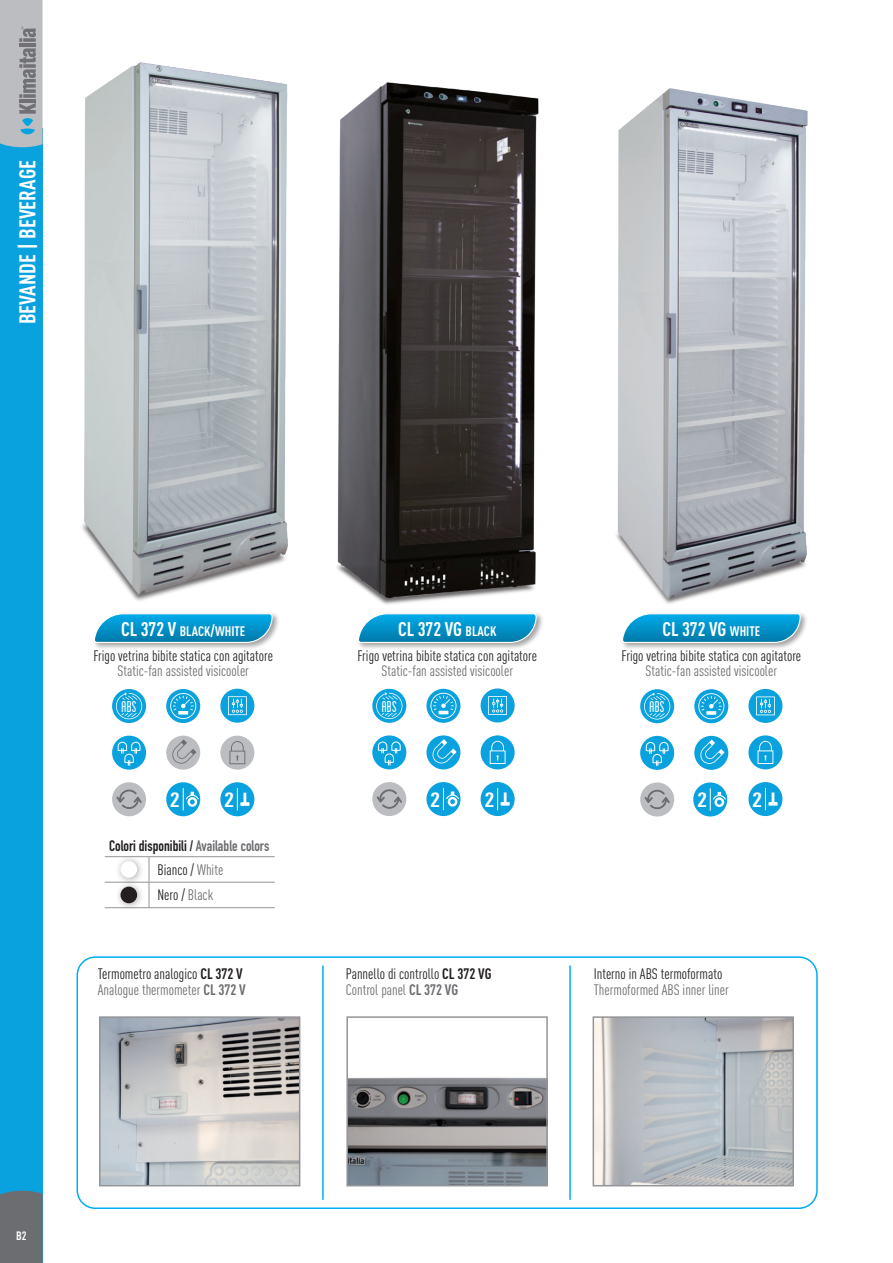
<style>
.page{position:relative;width:893px;height:1263px;background:#fff}
.page>*{position:absolute;margin:0;border:0;box-sizing:border-box;transform-origin:0 0}
.t1{font:700 22.5px "DIN Cond";color:#fff}
.t2{font:700 condensed 20.25px "Linotype Univers";color:#fff}
.t3{font:700 19.5px "DIN Cond";color:#fff}
.t4{font:condensed 16.5px "Blanch";color:#fff}
.t5{font:15px "DIN Cond";color:#231f20}
.t6{font:15px "DIN Cond";color:#6c6d70}
.t7{font:700 15px "DIN Condensed";color:#231f20}
.t8{font:700 13.65px "DIN Cond";color:#fff}
.t9{font:700 12px "DIN Cond";color:#fff}
.s1{font-size:19.5px}
.s2{font-size:15px}
.s3{font-size:13.65px}
.s4{color:#6c6d70}
.s5{font-weight:700}
</style>
<div class="page">
<img style="left:82px;top:62px;width:206px;height:539px">
<div style="left:748px;top:735px;width:34px;height:34px;background:#0aa2de;border-radius:50%"></div>
<svg style="left:758px;top:741px;width:15px;height:23px"></svg>
<svg style="left:640px;top:689px;width:34px;height:34px"></svg>
<svg style="left:644px;top:693px;width:26px;height:26px"></svg>
<svg style="left:694px;top:689px;width:34px;height:34px"></svg>
<svg style="left:698px;top:693px;width:26px;height:26px"></svg>
<div style="left:748px;top:689px;width:34px;height:34px;background:#0aa2de;border-radius:50%"></div>
<svg style="left:756px;top:696px;width:19px;height:19px"></svg>
<div style="left:640px;top:736px;width:34px;height:34px;background:#0aa2de;border-radius:50%"></div>
<svg style="left:646px;top:742px;width:23px;height:24px"></svg>
<div style="left:694px;top:736px;width:34px;height:34px;background:#0aa2de;border-radius:50%"></div>
<svg style="left:699px;top:740px;width:25px;height:24px"></svg>
<div style="left:693px;top:782px;width:34px;height:34px;background:#0aa2de;border-radius:50%"></div>
<svg style="left:710px;top:788px;width:16px;height:23px"></svg>
<div style="left:748px;top:782px;width:34px;height:34px;background:#0aa2de;border-radius:50%"></div>
<svg style="left:765px;top:788px;width:13px;height:22px"></svg>
<div style="left:640px;top:782px;width:34px;height:34px;background:#bcbdc0;border-radius:50%"></div>
<svg style="left:645px;top:790px;width:25px;height:19px"></svg>
<div style="left:621px;top:611px;width:187px;height:39px;background:#231f20;opacity:.4"></div>
<svg style="left:621px;top:613px;width:180px;height:31px;background:#2aa2cf"></svg>
<div style="left:481px;top:735px;width:34px;height:34px;background:#0aa2de;border-radius:50%"></div>
<svg style="left:490px;top:741px;width:16px;height:23px"></svg>
<svg style="left:372px;top:689px;width:34px;height:34px"></svg>
<svg style="left:376px;top:692px;width:26px;height:27px"></svg>
<svg style="left:426px;top:689px;width:34px;height:34px"></svg>
<svg style="left:430px;top:693px;width:26px;height:26px"></svg>
<div style="left:481px;top:688px;width:34px;height:34px;background:#0aa2de;border-radius:50%"></div>
<svg style="left:488px;top:696px;width:19px;height:19px"></svg>
<div style="left:372px;top:735px;width:34px;height:34px;background:#0aa2de;border-radius:50%"></div>
<svg style="left:378px;top:741px;width:23px;height:24px"></svg>
<div style="left:426px;top:735px;width:34px;height:34px;background:#0aa2de;border-radius:50%"></div>
<svg style="left:432px;top:739px;width:25px;height:24px"></svg>
<div style="left:426px;top:782px;width:34px;height:34px;background:#0aa2de;border-radius:50%"></div>
<svg style="left:443px;top:788px;width:16px;height:22px"></svg>
<div style="left:481px;top:782px;width:34px;height:34px;background:#0aa2de;border-radius:50%"></div>
<svg style="left:497px;top:788px;width:13px;height:22px"></svg>
<div style="left:372px;top:782px;width:34px;height:34px;background:#bcbdc0;border-radius:50%"></div>
<svg style="left:377px;top:789px;width:25px;height:19px"></svg>
<div style="left:357px;top:611px;width:187px;height:39px;background:#231f20;opacity:.4"></div>
<svg style="left:357px;top:627px;width:180px;height:17px;background:#2a96c0"></svg>
<img style="left:337px;top:82px;width:207px;height:545px">
<img style="left:616px;top:88px;width:192px;height:524px">
<img style="left:596px;top:1019px;width:195px;height:164px">
<div style="left:593px;top:1016px;width:201px;height:170px;border:2px solid #939598"></div>
<img style="left:349px;top:1077px;width:196px;height:106px">
<div style="left:346px;top:1016px;width:202px;height:170px;border:2px solid #939598"></div>
<img style="left:102px;top:1019px;width:195px;height:164px">
<div style="left:99px;top:1016px;width:201px;height:170px;border:2px solid #939598"></div>
<div style="left:77px;top:956px;width:741px;height:253px;border:2px solid #00aeef;border-radius:18px"></div>
<hr style="left:322px;top:965px;width:2px;height:235px;background:#00aeef">
<hr style="left:569px;top:965px;width:2px;height:235px;background:#00aeef">
<div style="left:0;top:128px;width:43px;height:1135px;background:#0aa2de"></div>
<div style="left:0;top:1191px;width:43px;height:72px;background:#6c6d70"></div>
<svg style="left:0;top:0;width:43px;height:147px;background:#adb2b6"></svg>
<div style="left:93px;top:611px;width:187px;height:39px;background:#231f20;opacity:.4"></div>
<svg style="left:93px;top:613px;width:180px;height:31px;background:#2aa1cf"></svg>
<hr style="left:105px;top:856px;width:44px;height:1px;background:#939598">
<hr style="left:105px;top:882px;width:44px;height:1px;background:#939598">
<hr style="left:105px;top:907px;width:44px;height:1px;background:#939598">
<hr style="left:149px;top:907px;width:126px;height:1px;background:#939598">
<svg style="left:149px;top:857px;width:1px;height:50px"></svg>
<hr style="left:149px;top:856px;width:126px;height:1px;background:#939598">
<hr style="left:149px;top:882px;width:126px;height:1px;background:#939598">
<div style="left:115px;top:855px;width:30px;height:30px;background:#231f20;opacity:.4"></div>
<div style="left:121px;top:861px;width:16px;height:17px;background:#fff;border-radius:50%"></div>
<div style="left:115px;top:881px;width:30px;height:30px;background:#231f20;opacity:.4"></div>
<div style="left:121px;top:887px;width:16px;height:16px;background:#231f20;border-radius:50%"></div>
<div style="left:112px;top:689px;width:34px;height:34px;background:#0aa2de;border-radius:50%"></div>
<svg style="left:116px;top:693px;width:26px;height:26px"></svg>
<div style="left:166px;top:689px;width:34px;height:34px;background:#0aa2de;border-radius:50%"></div>
<svg style="left:170px;top:693px;width:26px;height:26px"></svg>
<div style="left:220px;top:689px;width:34px;height:34px;background:#0aa2de;border-radius:50%"></div>
<svg style="left:228px;top:696px;width:19px;height:19px"></svg>
<div style="left:112px;top:736px;width:34px;height:34px;background:#0aa2de;border-radius:50%"></div>
<svg style="left:118px;top:742px;width:22px;height:24px"></svg>
<div style="left:166px;top:782px;width:34px;height:34px;background:#0aa2de;border-radius:50%"></div>
<svg style="left:183px;top:788px;width:16px;height:22px"></svg>
<div style="left:220px;top:782px;width:34px;height:34px;background:#0aa2de;border-radius:50%"></div>
<svg style="left:237px;top:788px;width:12px;height:22px"></svg>
<div style="left:112px;top:782px;width:34px;height:34px;background:#bcbdc0;border-radius:50%"></div>
<svg style="left:117px;top:789px;width:24px;height:20px"></svg>
<div style="left:220px;top:736px;width:34px;height:34px;background:#bcbdc0;border-radius:50%"></div>
<svg style="left:229px;top:741px;width:16px;height:23px"></svg>
<div style="left:166px;top:736px;width:34px;height:34px;background:#bcbdc0;border-radius:50%"></div>
<svg style="left:171px;top:739px;width:25px;height:25px"></svg>
<h1 class="t1" style="left:14px;top:324px;width:166px;rotate:-90deg">BEVANDE | BEVERAGE</h1>
<p class="t8" style="left:121px;top:623px;width:126px"><span class="s1">CL 372 V</span> BLACK<span class="s2">/</span>WHITE</p>
<p class="t3" style="left:398px;top:617px;width:100px">CL 372 VG <span class="s3">BLACK</span></p>
<p class="t3" style="left:662px;top:617px;width:99px">CL 372 VG <span class="s3">WHITE</span></p>
<p class="t5" style="left:93px;top:647px;width:181px">Frigo vetrina bibite statica con agitatore</p>
<p class="t6" style="left:117px;top:662px;width:133px">Static-fan assisted visicooler</p>
<p class="t5" style="left:357px;top:647px;width:181px">Frigo vetrina bibite statica con agitatore</p>
<p class="t6" style="left:382px;top:662px;width:133px">Static-fan assisted visicooler</p>
<p class="t5" style="left:621px;top:647px;width:181px">Frigo vetrina bibite statica con agitatore</p>
<p class="t6" style="left:646px;top:662px;width:133px">Static-fan assisted visicooler</p>
<p class="t4" style="left:121px;top:698px;width:17px">ABS</p>
<p class="t4" style="left:382px;top:697px;width:17px">ABS</p>
<p class="t4" style="left:650px;top:698px;width:17px">ABS</p>
<p class="t2" style="left:170px;top:788px;width:11px">2</p>
<p class="t2" style="left:224px;top:788px;width:11px">2</p>
<p class="t2" style="left:431px;top:788px;width:11px">2</p>
<p class="t2" style="left:485px;top:788px;width:11px">2</p>
<p class="t2" style="left:697px;top:788px;width:11px">2</p>
<p class="t2" style="left:752px;top:788px;width:11px">2</p>
<p class="t7" style="left:109px;top:836px;width:162px">Colori disponibili / <span class="s4">Available colors</span></p>
<p class="t5" style="left:157px;top:861px;width:67px">Bianco / <span class="s4">White</span></p>
<p class="t5" style="left:157px;top:886px;width:57px">Nero / <span class="s4">Black</span></p>
<p class="t5" style="left:98px;top:965px;width:146px">Termometro analogico <span class="s5">CL 372 V</span></p>
<p class="t6" style="left:98px;top:981px;width:149px">Analogue thermometer <span class="s5">CL 372 V</span></p>
<p class="t5" style="left:346px;top:965px;width:147px">Pannello di controllo <span class="s5">CL 372 VG</span></p>
<p class="t6" style="left:346px;top:981px;width:114px">Control panel <span class="s5">CL 372 VG</span></p>
<p class="t5" style="left:594px;top:965px;width:130px">Interno in ABS termoformato</p>
<p class="t6" style="left:594px;top:981px;width:136px">Thermoformed ABS inner liner</p>
<p class="t9" style="left:16px;top:1228px;width:12px">B2</p>
</div>
